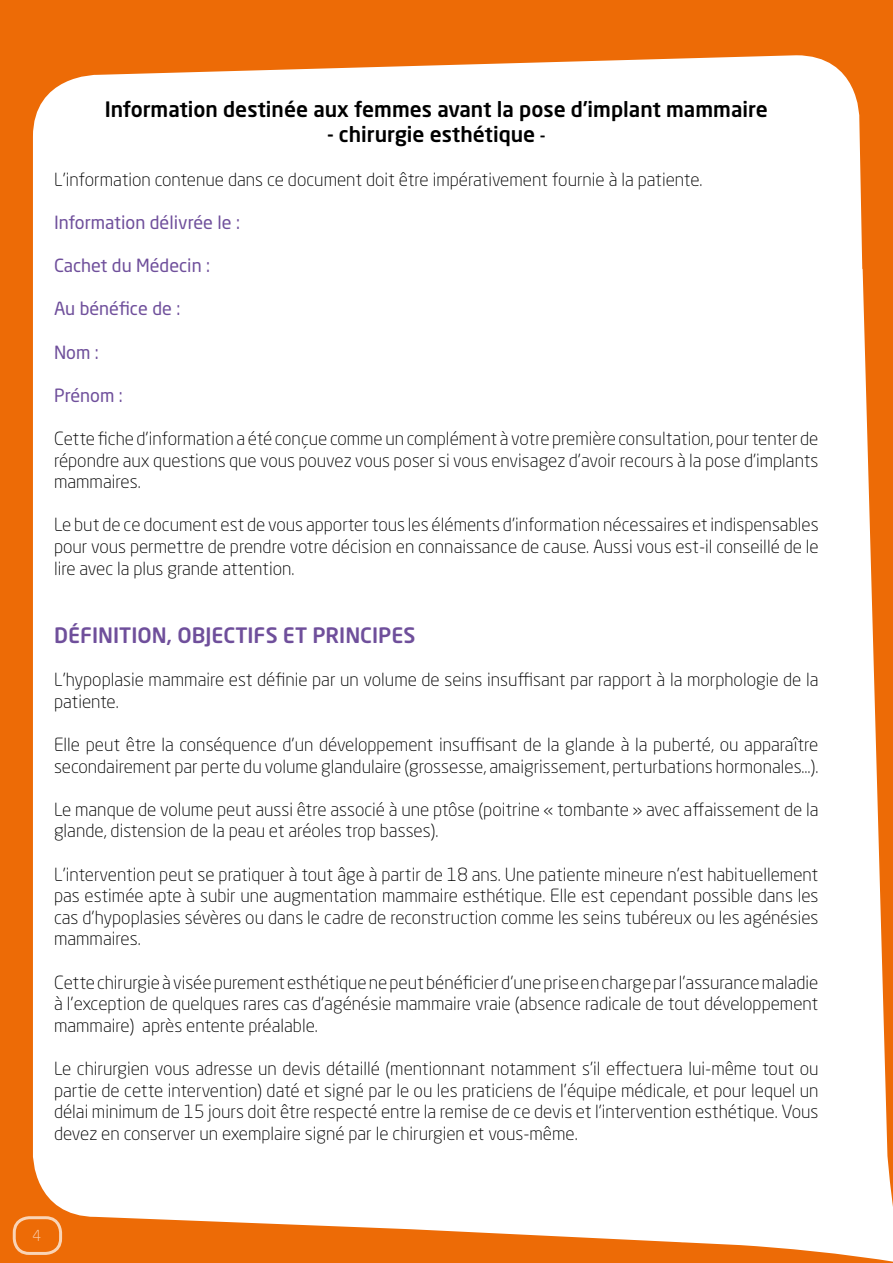
<style>
.page{position:relative;width:893px;height:1263px;background:#ed6b06}
.page>*{position:absolute;margin:0;border:0;box-sizing:border-box;transform-origin:0 0}
.t1{font:500 21px "Neo Sans Std";color:#000}
.t2{font:500 21px "Neo Sans Std";color:#6f4f9b}
.t3{font:300 18px/21.6px "Neo Sans Std";color:#000;text-align:justify}
.t4{font:18px "Neo Sans Std";color:#6f4f9b}
.t5{font:300 15px "Neo Sans Std";color:#fff}
.s1{font-size:18px}
</style>
<div class="page">
<div style="left:33px;top:55px;width:860px;height:1207px;background:#fff"></div>
<div style="left:13px;top:1216px;width:49px;height:39px;border:3px solid #fff;border-radius:15px"></div>
<p class="t1" style="left:105px;top:96px;width:664px">Information destinée aux femmes avant la pose d’implant mammaire</p>
<p class="t1" style="left:327px;top:121px;width:220px">- chirurgie esthétique <span class="s1">-</span></p>
<p class="t3" style="left:54px;top:168px;width:650px">L'information contenue dans ce document doit être impérativement fournie à la patiente.</p>
<p class="t4" style="left:54px;top:211px;width:188px">Information délivrée le :</p>
<p class="t4" style="left:54px;top:254px;width:158px">Cachet du Médecin :</p>
<p class="t4" style="left:54px;top:298px;width:128px">Au bénéfice de :</p>
<p class="t4" style="left:54px;top:341px;width:46px">Nom :</p>
<p class="t4" style="left:54px;top:384px;width:70px">Prénom :</p>
<p class="t3" style="left:54px;top:427px;width:766px">Cette fiche d’information a été conçue comme un complément à votre première consultation, pour tenter de répondre aux questions que vous pouvez vous poser si vous envisagez d’avoir recours à la pose d’implants mammaires.</p>
<p class="t3" style="left:54px;top:514px;width:766px">Le but de ce document est de vous apporter tous les éléments d’information nécessaires et indispensables pour vous permettre de prendre votre décision en connaissance de cause. Aussi vous est-il conseillé de le lire avec la plus grande attention.</p>
<p class="t2" style="left:54px;top:622px;width:363px">DÉFINITION, OBJECTIFS ET PRINCIPES</p>
<p class="t3" style="left:54px;top:669px;width:766px">L’hypoplasie mammaire est définie par un volume de seins insuffisant par rapport à la morphologie de la patiente.</p>
<p class="t3" style="left:54px;top:733px;width:766px">Elle peut être la conséquence d’un développement insuffisant de la glande à la puberté, ou apparaître secondairement par perte du volume glandulaire (grossesse, amaigrissement, perturbations hormonales…).</p>
<p class="t3" style="left:54px;top:798px;width:766px">Le manque de volume peut aussi être associé à une ptôse (poitrine « tombante » avec affaissement de la glande, distension de la peau et aréoles trop basses).</p>
<p class="t3" style="left:54px;top:863px;width:766px">L’intervention peut se pratiquer à tout âge à partir de 18 ans. Une patiente mineure n’est habituellement pas estimée apte à subir une augmentation mammaire esthétique. Elle est cependant possible dans les cas d’hypoplasies sévères ou dans le cadre de reconstruction comme les seins tubéreux ou les agénésies mammaires.</p>
<p class="t3" style="left:54px;top:971px;width:766px">Cette chirurgie à visée purement esthétique ne peut bénéficier d’une prise en charge par l’assurance maladie à l’exception de quelques rares cas d’agénésie mammaire vraie (absence radicale de tout développement mammaire) après entente préalable.</p>
<p class="t3" style="left:54px;top:1057px;width:766px">Le chirurgien vous adresse un devis détaillé (mentionnant notamment s’il effectuera lui-même tout ou partie de cette intervention) daté et signé par le ou les praticiens de l’équipe médicale, et pour lequel un délai minimum de 15 jours doit être respecté entre la remise de ce devis et l’intervention esthétique. Vous devez en conserver un exemplaire signé par le chirurgien et vous-même.</p>
<p class="t5" style="left:32px;top:1227px;width:10px">4</p>
</div>
